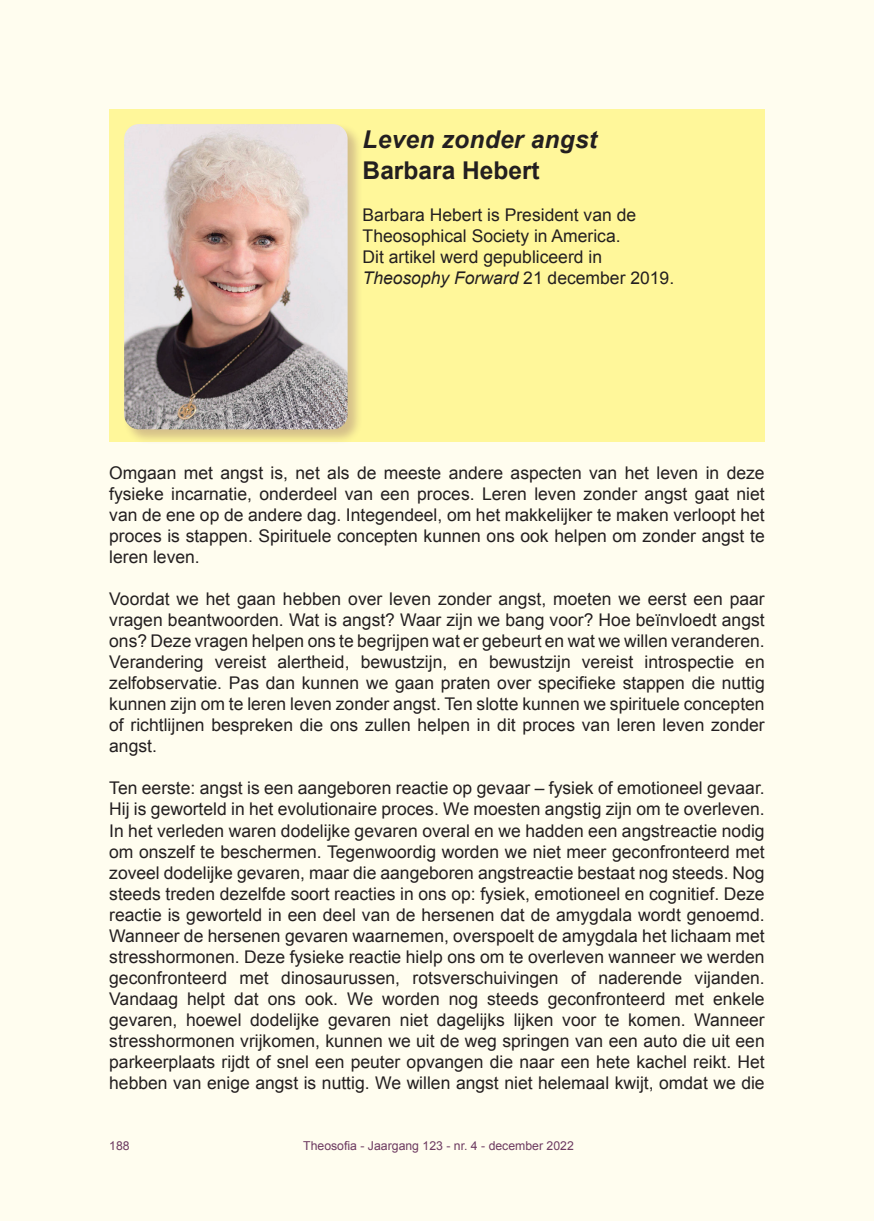
<style>
.page{position:relative;width:874px;height:1221px;background:#fff}
.page>*{position:absolute;margin:0;border:0;box-sizing:border-box;transform-origin:0 0}
.t1{font:italic 700 24.5px "Arial";letter-spacing:.01em;color:#231f20}
.t2{font:700 24.5px "Arial";color:#231f20}
.t3{font:17.5px/21px "Arial";color:#231f20;text-align:justify}
.t4{font:12.25px "Arial";color:#541956}
.s1{font-style:italic}
</style>
<div class="page">
<div style="left:0;top:0;width:873px;height:1220px;background:#fffdef"></div>
<div style="left:109px;top:109px;width:655px;height:332px;background:#fff79a"></div>
<div style="left:122px;top:123px;width:240px;height:321px;background:#541956;opacity:.25"></div>
<img style="left:124px;top:124px;width:223px;height:305px">
<h1 class="t1" style="left:362px;top:123px;width:236px">Leven zonder angst</h1>
<h1 class="t2" style="left:362px;top:154px;width:178px">Barbara Hebert</h1>
<p class="t3" style="left:362px;top:204px;width:313px;text-align:left">Barbara Hebert is President van de Theosophical Society in America.<br>Dit artikel werd gepubliceerd in <span class="s1">Theosophy Forward</span> 21 december 2019.</p>
<p class="t3" style="left:109px;top:463px;width:656px">Omgaan met angst is, net als de meeste andere aspecten van het leven in deze fysieke incarnatie, onderdeel van een proces. Leren leven zonder angst gaat niet van de ene op de andere dag. Integendeel, om het makkelijker te maken verloopt het proces is stappen. Spirituele concepten kunnen ons ook helpen om zonder angst te leren leven.</p>
<p class="t3" style="left:109px;top:589px;width:656px">Voordat we het gaan hebben over leven zonder angst, moeten we eerst een paar vragen beantwoorden. Wat is angst? Waar zijn we bang voor? Hoe beïnvloedt angst ons? Deze vragen helpen ons te begrijpen wat er gebeurt en wat we willen veranderen.<br>Verandering vereist alertheid, bewustzijn, en bewustzijn vereist introspectie en zelfobservatie. Pas dan kunnen we gaan praten over specifieke stappen die nuttig kunnen zijn om te leren leven zonder angst. Ten slotte kunnen we spirituele concepten of richtlijnen bespreken die ons zullen helpen in dit proces van leren leven zonder angst.</p>
<p class="t3" style="left:109px;top:778px;width:656px">Ten eerste: angst is een aangeboren reactie op gevaar – fysiek of emotioneel gevaar.<br>Hij is geworteld in het evolutionaire proces. We moesten angstig zijn om te overleven.<br>In het verleden waren dodelijke gevaren overal en we hadden een angstreactie nodig om onszelf te beschermen. Tegenwoordig worden we niet meer geconfronteerd met zoveel dodelijke gevaren, maar die aangeboren angstreactie bestaat nog steeds. Nog steeds treden dezelfde soort reacties in ons op: fysiek, emotioneel en cognitief. Deze reactie is geworteld in een deel van de hersenen dat de amygdala wordt genoemd.<br>Wanneer de hersenen gevaren waarnemen, overspoelt de amygdala het lichaam met stresshormonen. Deze fysieke reactie hielp ons om te overleven wanneer we werden geconfronteerd met dinosaurussen, rotsverschuivingen of naderende vijanden.<br>Vandaag helpt dat ons ook. We worden nog steeds geconfronteerd met enkele gevaren, hoewel dodelijke gevaren niet dagelijks lijken voor te komen. Wanneer stresshormonen vrijkomen, kunnen we uit de weg springen van een auto die uit een parkeerplaats rijdt of snel een peuter opvangen die naar een hete kachel reikt. Het hebben van enige angst is nuttig. We willen angst niet helemaal kwijt, omdat we die</p>
<p class="t4" style="left:109px;top:1137px;width:22px">188</p>
<p class="t4" style="left:303px;top:1137px;width:272px">Theosofia - Jaargang 123 - nr. 4 - december 2022</p>
</div>
